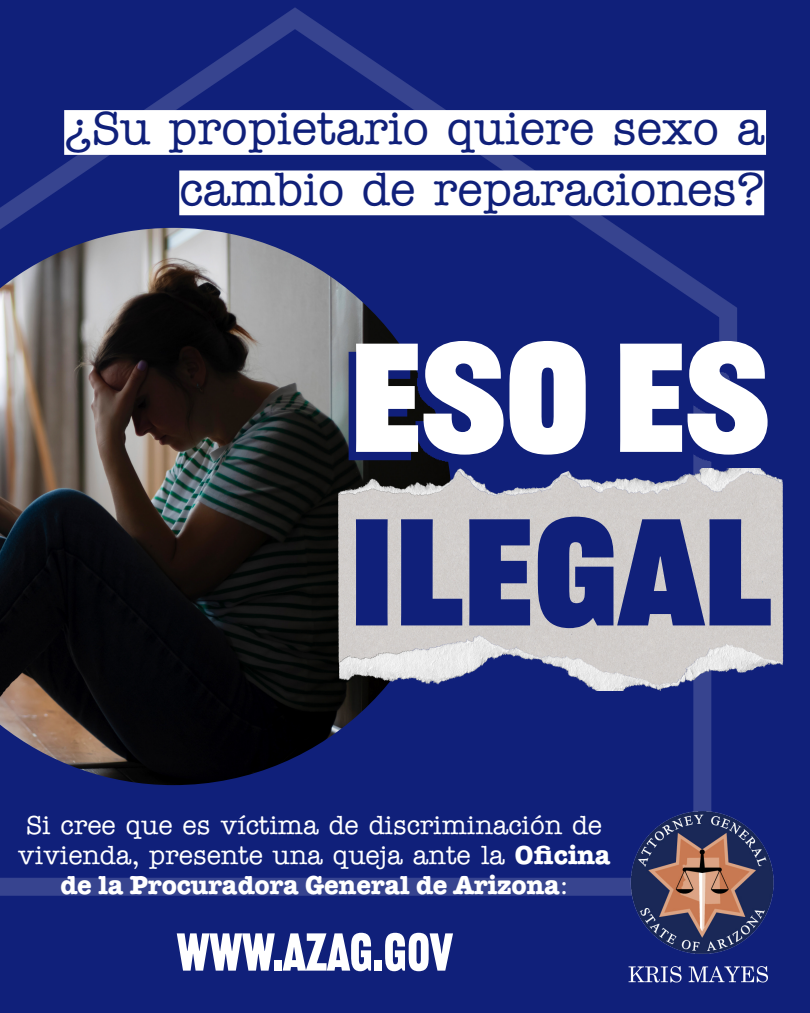
<style>
.page{position:relative;width:810px;height:1013px;background:#fff}
.page>*{position:absolute;margin:0;border:0;box-sizing:border-box;transform-origin:0 0}
.t1{font:700 151.3px "Railroad Gothic ATF";color:#fff}
.t2{font:700 148.4px "Railroad Gothic ATF";color:#10207a}
.t3{font:52px "Railroad Gothic ATF";color:#fff}
.t4{font:500 46.8px/60.4px "American Typewriter ITC Pro";color:#10207a;text-align:right}
.t5{font:500 26.3px/30px "American Typewriter ITC Pro";color:#fff;text-align:center}
.s1{font-weight:700}
</style>
<div class="page">
<div style="left:0;top:0;width:810px;height:1012px;background:#10207a"></div>
<img style="left:0;top:7px;width:754px;height:889px">
<img style="left:0;top:228px;width:452px;height:557px">
<svg style="left:64px;top:110px;width:702px;height:105px;fill:#fff"></svg>
<img style="left:628px;top:966px;width:140px;height:17px">
<img style="left:619px;top:811px;width:155px;height:143px">
<img style="left:336px;top:527px;width:447px;height:164px">
<img style="left:294px;top:281px;width:489px;height:246px">
<h3 class="t4" style="left:64px;top:98px;width:702px">¿Su propietario quiere sexo a cambio de reparaciones?</h3>
<h1 class="t1" style="left:350px;top:302px;width:421px">ESO ES</h1>
<h2 class="t2" style="left:350px;top:478px;width:423px">ilegal</h2>
<p class="t5" style="left:18px;top:809px;width:594px">Si cree que es víctima de discriminación de vivienda, presente una queja ante la <span class="s1">Oficina de la Procuradora General de Arizona</span>:</p>
<h3 class="t3" style="left:177px;top:921px;width:277px">WWW.AZAG.GOV</h3>
</div>
